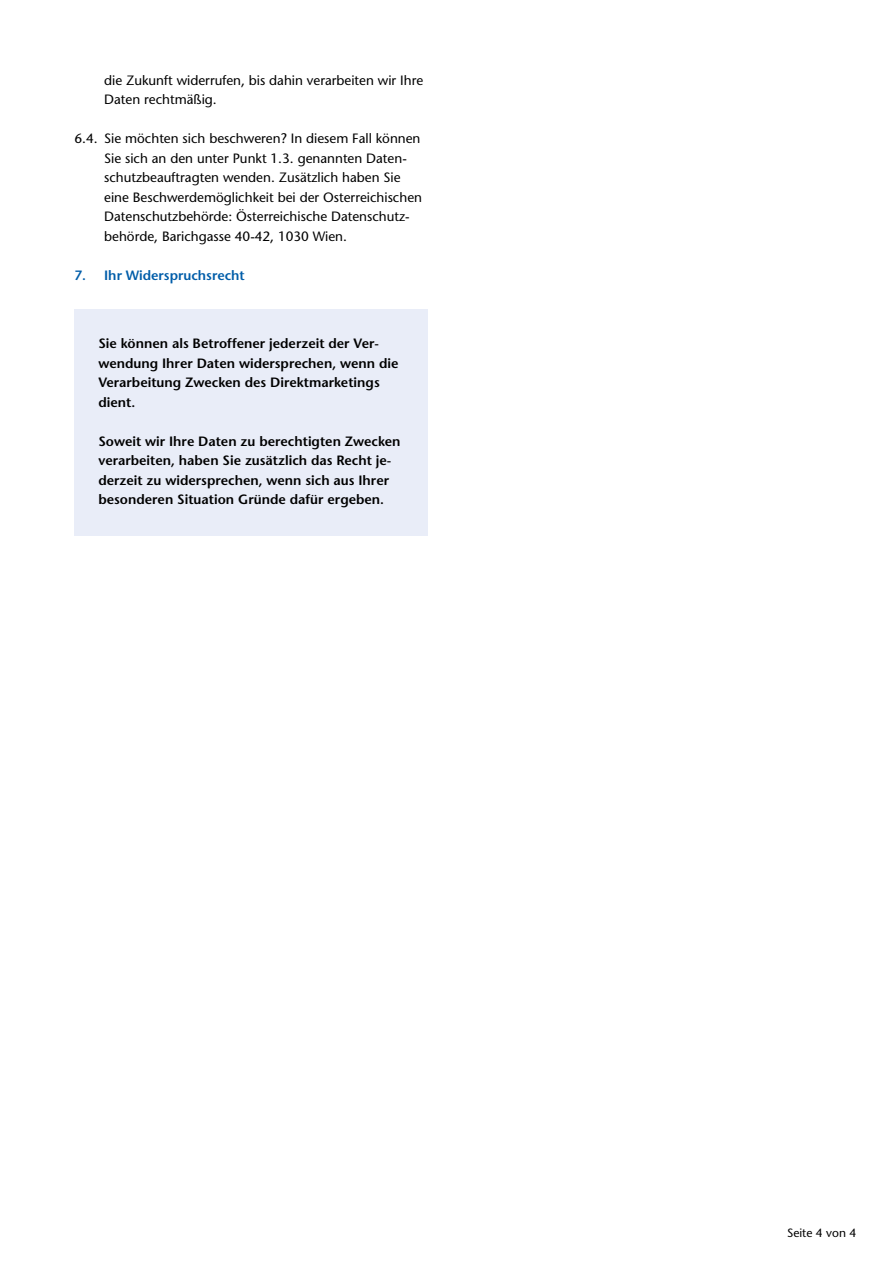
<style>
.page{position:relative;width:893px;height:1263px;background:#fff}
.page>*{position:absolute;margin:0;border:0;box-sizing:border-box;transform-origin:0 0}
.t1{font:13.5px/19.5px "Stone Sans";color:#000}
.t2{font:600 13.5px/19.5px "Stone Sans";color:#000}
.t3{font:600 13.5px "Stone Sans";color:#005da9}
.t4{font:12px "Stone Sans";color:#000}
</style>
<div class="page">
<div style="left:74px;top:309px;width:354px;height:227px;background:#e9edf8"></div>
<p class="t1" style="left:104px;top:70px;width:321px">die Zukunft widerrufen, bis dahin verarbeiten wir Ihre<br>Daten rechtmäßig.</p>
<p class="t1" style="left:104px;top:129px;width:319px;text-indent:-30px">6.4. Sie möchten sich beschweren? In diesem Fall können Sie sich an den unter Punkt 1.3. genannten Daten&shy;schutzbeauftragten wenden. Zusätzlich haben Sie eine Beschwerdemöglichkeit bei der Osterreichischen Datenschutzbehörde: Österreichische Datenschutz&shy;behörde, Barichgasse 40-42, 1030 Wien.</p>
<p class="t3" style="left:74px;top:267px;width:172px">7. Ihr Widerspruchsrecht</p>
<p class="t2" style="left:98px;top:334px;width:302px">Sie können als Betroffener jederzeit der Ver&shy;wendung Ihrer Daten widersprechen, wenn die Verarbeitung Zwecken des Direktmarketings dient.</p>
<p class="t2" style="left:98px;top:431px;width:304px">Soweit wir Ihre Daten zu berechtigten Zwecken verarbeiten, haben Sie zusätzlich das Recht je&shy;derzeit zu widersprechen, wenn sich aus Ihrer besonderen Situation Gründe dafür ergeben.</p>
<p class="t4" style="left:787px;top:1225px;width:71px">Seite 4 von 4</p>
</div>
